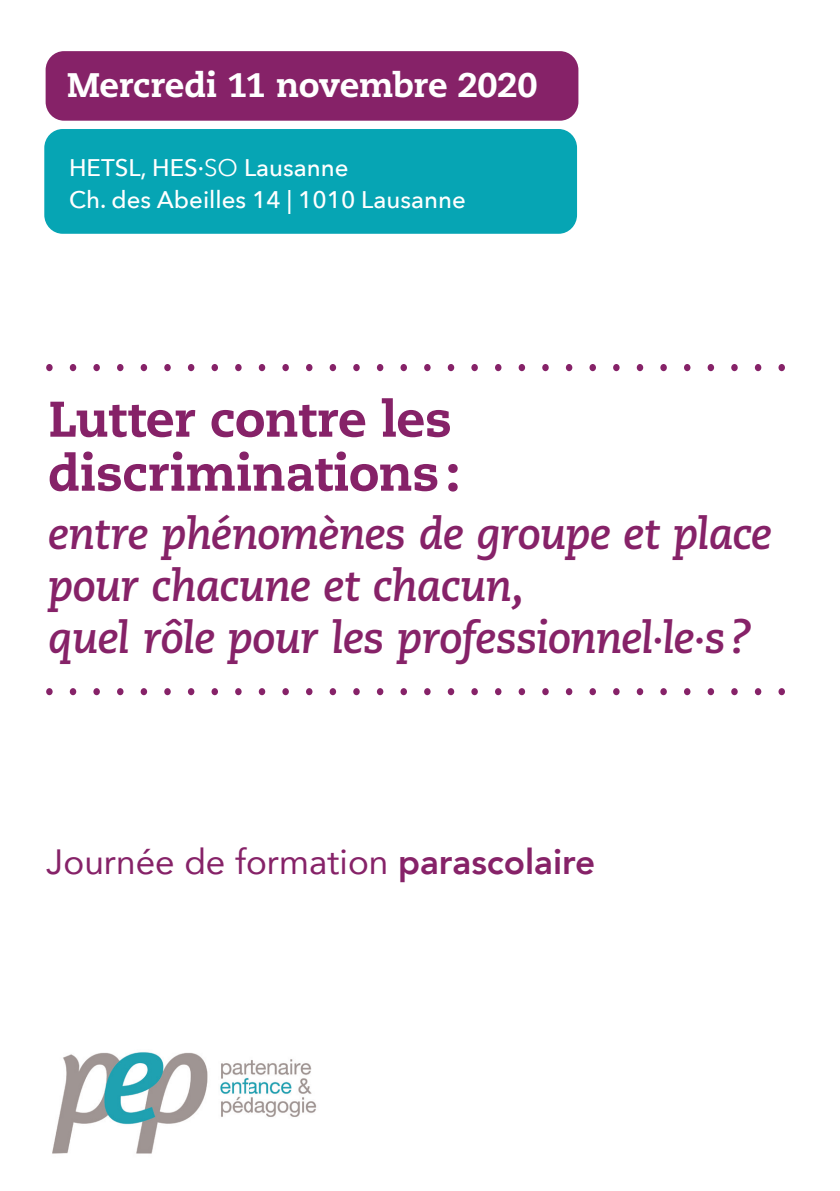
<style>
.page{position:relative;width:840px;height:1191px;background:#fff}
.page>*{position:absolute;margin:0;border:0;box-sizing:border-box;transform-origin:0 0}
.t1{font:800 50px/54px "Caecilia LT";letter-spacing:-.01em;color:#862268}
.t2{font:italic 700 44px/52px "Caecilia LT";letter-spacing:-.02em;color:#862268}
.t3{font:35px "Avenir";color:#862268}
.t4{font:800 34px "Caecilia LT";letter-spacing:-.005em;color:#fff}
.t5{font:500 24px/32px "Avenir Next";color:#fff}
.s1{font-weight:400}
.s2{font-weight:800}
</style>
<div class="page">
<div style="left:44px;top:129px;width:532px;height:105px;background:#06a5b4;border-radius:19px"></div>
<img style="left:52px;top:1052px;width:265px;height:102px">
<div style="left:46px;top:364px;width:7px;height:7px;background:#862268;border-radius:50%"></div>
<div style="left:70px;top:364px;width:6px;height:7px;background:#862268;border-radius:50%"></div>
<div style="left:93px;top:364px;width:7px;height:7px;background:#862268;border-radius:50%"></div>
<div style="left:117px;top:364px;width:6px;height:7px;background:#862268;border-radius:50%"></div>
<div style="left:141px;top:364px;width:6px;height:7px;background:#862268;border-radius:50%"></div>
<div style="left:164px;top:364px;width:7px;height:7px;background:#862268;border-radius:50%"></div>
<div style="left:188px;top:364px;width:6px;height:7px;background:#862268;border-radius:50%"></div>
<div style="left:211px;top:364px;width:7px;height:7px;background:#862268;border-radius:50%"></div>
<div style="left:235px;top:364px;width:6px;height:7px;background:#862268;border-radius:50%"></div>
<div style="left:258px;top:364px;width:7px;height:7px;background:#862268;border-radius:50%"></div>
<div style="left:282px;top:364px;width:7px;height:7px;background:#862268;border-radius:50%"></div>
<div style="left:306px;top:364px;width:6px;height:7px;background:#862268;border-radius:50%"></div>
<div style="left:329px;top:364px;width:7px;height:7px;background:#862268;border-radius:50%"></div>
<div style="left:353px;top:364px;width:6px;height:7px;background:#862268;border-radius:50%"></div>
<div style="left:376px;top:364px;width:7px;height:7px;background:#862268;border-radius:50%"></div>
<div style="left:400px;top:364px;width:7px;height:7px;background:#862268;border-radius:50%"></div>
<div style="left:424px;top:364px;width:6px;height:7px;background:#862268;border-radius:50%"></div>
<div style="left:447px;top:364px;width:7px;height:7px;background:#862268;border-radius:50%"></div>
<div style="left:471px;top:364px;width:6px;height:7px;background:#862268;border-radius:50%"></div>
<svg style="left:494px;top:364px;width:7px;height:7px"></svg>
<div style="left:518px;top:364px;width:7px;height:7px;background:#862268;border-radius:50%"></div>
<div style="left:542px;top:364px;width:6px;height:7px;background:#862268;border-radius:50%"></div>
<div style="left:565px;top:364px;width:7px;height:7px;background:#862268;border-radius:50%"></div>
<div style="left:589px;top:364px;width:6px;height:7px;background:#862268;border-radius:50%"></div>
<svg style="left:612px;top:364px;width:7px;height:7px"></svg>
<div style="left:636px;top:364px;width:7px;height:7px;background:#862268;border-radius:50%"></div>
<div style="left:660px;top:364px;width:6px;height:7px;background:#862268;border-radius:50%"></div>
<svg style="left:683px;top:364px;width:7px;height:7px"></svg>
<div style="left:707px;top:364px;width:6px;height:7px;background:#862268;border-radius:50%"></div>
<svg style="left:730px;top:364px;width:7px;height:7px"></svg>
<svg style="left:754px;top:364px;width:6px;height:7px"></svg>
<div style="left:778px;top:364px;width:6px;height:7px;background:#862268;border-radius:50%"></div>
<div style="left:46px;top:688px;width:7px;height:7px;background:#862268;border-radius:50%"></div>
<div style="left:70px;top:688px;width:6px;height:7px;background:#862268;border-radius:50%"></div>
<div style="left:93px;top:688px;width:7px;height:7px;background:#862268;border-radius:50%"></div>
<div style="left:117px;top:688px;width:6px;height:7px;background:#862268;border-radius:50%"></div>
<div style="left:141px;top:688px;width:6px;height:7px;background:#862268;border-radius:50%"></div>
<div style="left:164px;top:688px;width:7px;height:7px;background:#862268;border-radius:50%"></div>
<div style="left:188px;top:688px;width:6px;height:7px;background:#862268;border-radius:50%"></div>
<div style="left:211px;top:688px;width:7px;height:7px;background:#862268;border-radius:50%"></div>
<div style="left:235px;top:688px;width:6px;height:7px;background:#862268;border-radius:50%"></div>
<div style="left:258px;top:688px;width:7px;height:7px;background:#862268;border-radius:50%"></div>
<div style="left:282px;top:688px;width:7px;height:7px;background:#862268;border-radius:50%"></div>
<div style="left:306px;top:688px;width:6px;height:7px;background:#862268;border-radius:50%"></div>
<div style="left:329px;top:688px;width:7px;height:7px;background:#862268;border-radius:50%"></div>
<div style="left:353px;top:688px;width:6px;height:7px;background:#862268;border-radius:50%"></div>
<div style="left:376px;top:688px;width:7px;height:7px;background:#862268;border-radius:50%"></div>
<div style="left:400px;top:688px;width:7px;height:7px;background:#862268;border-radius:50%"></div>
<div style="left:424px;top:688px;width:6px;height:7px;background:#862268;border-radius:50%"></div>
<div style="left:447px;top:688px;width:7px;height:7px;background:#862268;border-radius:50%"></div>
<div style="left:471px;top:688px;width:6px;height:7px;background:#862268;border-radius:50%"></div>
<svg style="left:494px;top:688px;width:7px;height:7px"></svg>
<div style="left:518px;top:688px;width:7px;height:7px;background:#862268;border-radius:50%"></div>
<div style="left:542px;top:688px;width:6px;height:7px;background:#862268;border-radius:50%"></div>
<div style="left:565px;top:688px;width:7px;height:7px;background:#862268;border-radius:50%"></div>
<div style="left:589px;top:688px;width:6px;height:7px;background:#862268;border-radius:50%"></div>
<svg style="left:612px;top:688px;width:7px;height:7px"></svg>
<div style="left:636px;top:688px;width:7px;height:7px;background:#862268;border-radius:50%"></div>
<div style="left:660px;top:688px;width:6px;height:7px;background:#862268;border-radius:50%"></div>
<svg style="left:683px;top:688px;width:7px;height:7px"></svg>
<div style="left:707px;top:688px;width:6px;height:7px;background:#862268;border-radius:50%"></div>
<svg style="left:730px;top:688px;width:7px;height:7px"></svg>
<svg style="left:754px;top:688px;width:6px;height:7px"></svg>
<div style="left:778px;top:688px;width:6px;height:7px;background:#862268;border-radius:50%"></div>
<div style="left:46px;top:51px;width:532px;height:70px;background:#862268;border-radius:19px"></div>
<p class="t4" style="left:67px;top:64px;width:471px">Mercredi 11 novembre 2020</p>
<p class="t5" style="left:69px;top:150px;width:398px">HETSL, HES·<span class="s1">SO</span> Lausanne<br>Ch. des Abeilles 14 | 1010 Lausanne</p>
<p class="t1" style="left:48px;top:392px;width:413px">Lutter contre les discriminations :</p>
<p class="t2" style="left:48px;top:508px;width:724px">entre phénomènes de groupe et place pour chacune et chacun,<br>quel rôle pour les professionnel·le·s ?</p>
<p class="t3" style="left:47px;top:834px;width:550px">Journée de formation <span class="s2">parascolaire</span></p>
</div>
